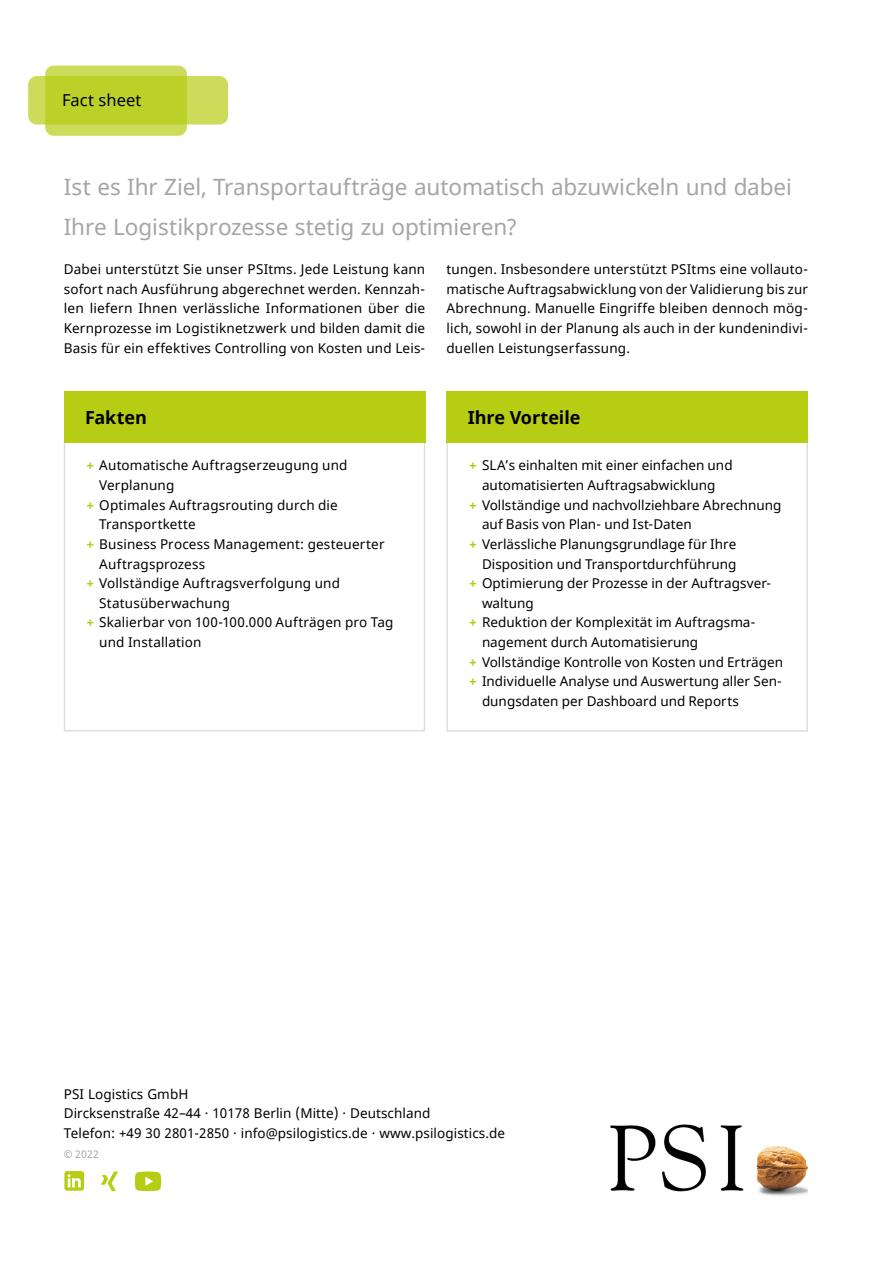
<style>
.page{position:relative;width:893px;height:1263px;background:#fff}
.page>*{position:absolute;margin:0;border:0;box-sizing:border-box;transform-origin:0 0}
.BrFoFl_Unterzeile_einzeilig{font:22.5px/39.3px "Noto Sans";letter-spacing:-.005em;color:#a4a5a5}
.BrFoFl_Aufzählung___Box_Überschrift{font:700 18px "Noto Sans";letter-spacing:-.005em;color:#000}
.BrFoFl_Kopfzeile_Workflow{font:16.5px "Noto Sans";letter-spacing:.005em;color:#000}
.BrFoFl_Aufzählung___Box{font:13.5px/19.6px "Noto Sans";letter-spacing:.005em;color:#000}
.BrFoFl_Fließtext{font:13.5px/19.6px "Noto Sans";letter-spacing:.015em;color:#000;text-align:justify}
.Fl_Adresse_Kontakt{font:13.5px "Noto Sans";letter-spacing:.005em;color:#000}
.Fl_Copyright{font:10.5px "Noto Sans";color:#a4a5a5}
.s1{font-weight:700;color:#b6cd13}
</style>
<div class="page">
<img style="left:610px;top:1124px;width:198px;height:72px">
<div style="left:446px;top:441px;width:362px;height:291px;border:2px solid #dddede"></div>
<div style="left:446px;top:392px;width:362px;height:51px;background:#b6cd13"></div>
<div style="left:64px;top:441px;width:361px;height:290px;border:2px solid #dddede"></div>
<div style="left:64px;top:392px;width:361px;height:51px;background:#b6cd13"></div>
<div style="left:45px;top:66px;width:142px;height:70px;background:#ccdc5a;border-radius:9px"></div>
<svg style="left:28px;top:76px;width:200px;height:49px;fill:#bcd128"></svg>
<svg style="left:135px;top:1171px;width:26px;height:20px"></svg>
<svg style="left:101px;top:1171px;width:17px;height:20px"></svg>
<div style="left:64px;top:1171px;width:20px;height:20px;background:#b6cd13;border-radius:3px"></div>
<svg style="left:68px;top:1174px;width:13px;height:13px"></svg>
<p class="BrFoFl_Kopfzeile_Workflow" style="left:62px;top:89px;width:81px">Fact sheet</p>
<p class="BrFoFl_Unterzeile_einzeilig" style="left:64px;top:168px;width:730px">Ist es Ihr Ziel, Transportaufträge automatisch abzuwickeln und dabei<br>Ihre Logistikprozesse stetig zu optimieren?</p>
<p class="BrFoFl_Fließtext" style="left:64px;top:260px;width:363px">Dabei unterstützt Sie unser PSItms. Jede Leistung kann sofort nach Ausführung abgerechnet werden. Kennzah&shy;len liefern Ihnen verlässliche Informationen über die Kernprozesse im Logistiknetzwerk und bilden damit die Basis für ein effektives Controlling von Kosten und Leis-</p>
<p class="BrFoFl_Fließtext" style="left:446px;top:260px;width:363px">tungen. Insbesondere unterstützt PSItms eine vollauto&shy;matische Auftragsabwicklung von der Validierung bis zur Abrechnung. Manuelle Eingriffe bleiben dennoch mög&shy;lich, sowohl in der Planung als auch in der kundenindivi&shy;duellen Leistungserfassung.</p>
<p class="BrFoFl_Aufzählung___Box_Überschrift" style="left:85px;top:404px;width:63px">Fakten</p>
<p class="BrFoFl_Aufzählung___Box" style="left:99px;top:456px;width:250px;text-indent:-13px"><span class="s1">+</span> Automatische Auftragserzeugung und<br>Verplanung</p>
<p class="BrFoFl_Aufzählung___Box" style="left:99px;top:495px;width:240px;text-indent:-13px"><span class="s1">+</span> Optimales Auftragsrouting durch die<br>Transportkette</p>
<p class="BrFoFl_Aufzählung___Box" style="left:99px;top:535px;width:287px;text-indent:-13px"><span class="s1">+</span> Business Process Management: gesteuerter<br>Auftragsprozess</p>
<p class="BrFoFl_Aufzählung___Box" style="left:99px;top:574px;width:242px;text-indent:-13px"><span class="s1">+</span> Vollständige Auftragsverfolgung und<br>Statusüberwachung</p>
<p class="BrFoFl_Aufzählung___Box" style="left:99px;top:613px;width:296px;text-indent:-13px"><span class="s1">+</span> Skalierbar von 100-100.000 Aufträgen pro Tag und Installation</p>
<p class="BrFoFl_Aufzählung___Box_Überschrift" style="left:468px;top:404px;width:114px">Ihre Vorteile</p>
<p class="BrFoFl_Aufzählung___Box" style="left:469px;top:456px;width:265px;text-align:center"><span class="s1">+</span> SLA’s einhalten mit einer einfachen und automatisierten Auftragsabwicklung</p>
<p class="BrFoFl_Aufzählung___Box" style="left:482px;top:495px;width:301px;text-indent:-13px"><span class="s1">+</span> Vollständige und nachvollziehbare Abrechnung auf Basis von Plan- und Ist-Daten</p>
<p class="BrFoFl_Aufzählung___Box" style="left:469px;top:535px;width:269px;text-align:right"><span class="s1">+</span> Verlässliche Planungsgrundlage für Ihre<br>Disposition und Transportdurchführung</p>
<p class="BrFoFl_Aufzählung___Box" style="left:482px;top:574px;width:290px;text-indent:-13px"><span class="s1">+</span> Optimierung der Prozesse in der Auftragsver&shy;waltung</p>
<p class="BrFoFl_Aufzählung___Box" style="left:482px;top:613px;width:275px;text-indent:-13px"><span class="s1">+</span> Reduktion der Komplexität im Auftragsma&shy;nagement durch Automatisierung</p>
<p class="BrFoFl_Aufzählung___Box" style="left:469px;top:652px;width:315px"><span class="s1">+</span> Vollständige Kontrolle von Kosten und Erträgen</p>
<p class="BrFoFl_Aufzählung___Box" style="left:482px;top:672px;width:301px;text-indent:-13px"><span class="s1">+</span> Individuelle Analyse und Auswertung aller Sen&shy;dungsdaten per Dashboard und Reports</p>
<p class="Fl_Adresse_Kontakt" style="left:64px;top:1084px;width:126px">PSI Logistics GmbH</p>
<p class="Fl_Adresse_Kontakt" style="left:64px;top:1104px;width:368px">Dircksenstraße 42–44 · 10178 Berlin (Mitte) · Deutschland</p>
<p class="Fl_Adresse_Kontakt" style="left:64px;top:1124px;width:443px">Telefon: +49 30 2801-2850 · info@psilogistics.de · www.psilogistics.de</p>
<p class="Fl_Copyright" style="left:64px;top:1146px;width:37px">© 2022</p>
</div>
